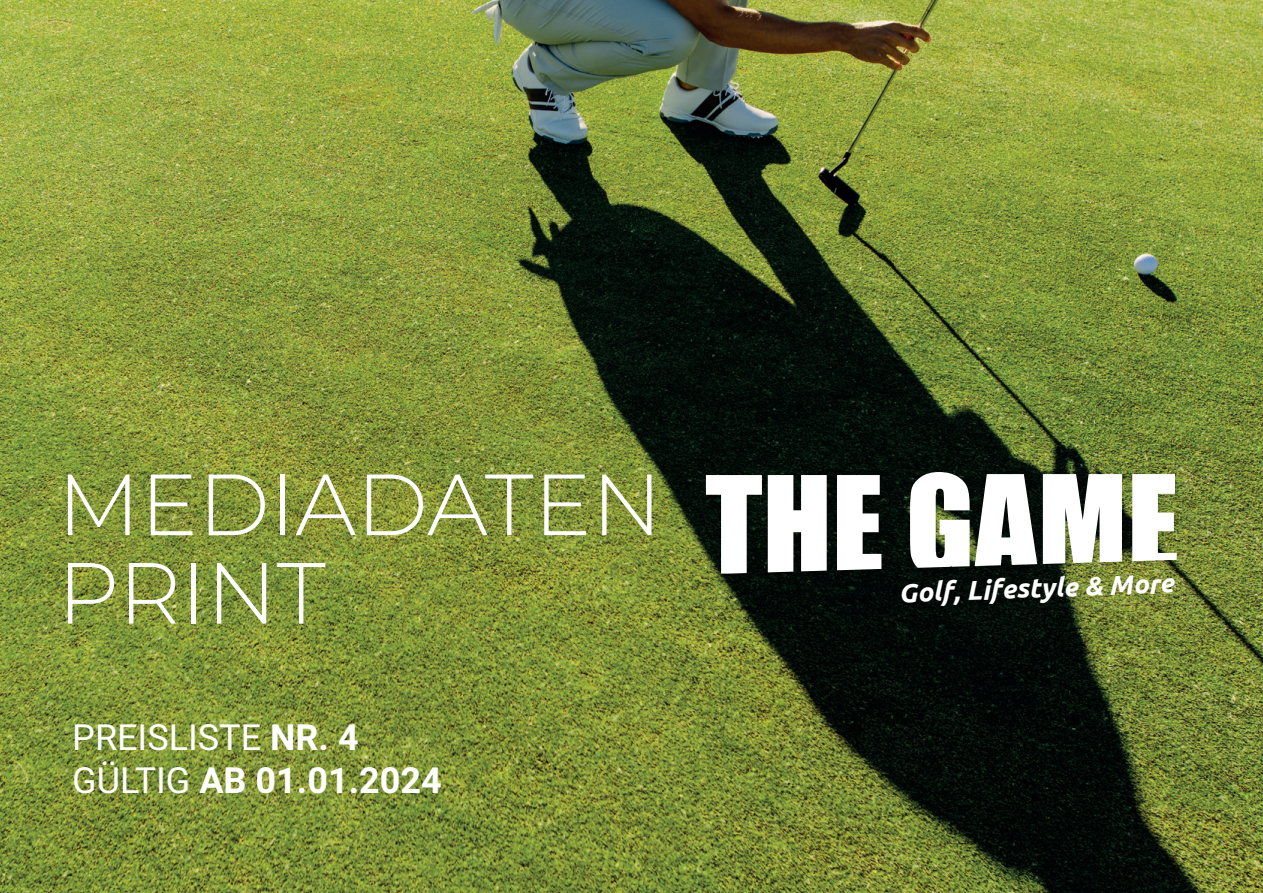
<style>
.page{position:relative;width:1263px;height:893px;background:#fff}
.page>*{position:absolute;margin:0;border:0;box-sizing:border-box;transform-origin:0 0}
.t1{font:100 86.55px/88.5px "Montserrat";color:#fff}
.t2{font:36px/43.2px "Roboto";color:#fff}
.t3{font:italic 700 27.15px "Ubuntu";color:#fff}
.s1{font-weight:700}
</style>
<div class="page">
<img style="left:0;top:0;width:1263px;height:893px">
<img style="left:705px;top:471px;width:476px;height:107px">
<svg style="left:706px;top:475px;width:56px;height:99px"></svg>
<svg style="left:768px;top:475px;width:59px;height:97px"></svg>
<svg style="left:837px;top:475px;width:44px;height:95px"></svg>
<svg style="left:910px;top:472px;width:127px;height:96px"></svg>
<svg style="left:1043px;top:474px;width:79px;height:90px"></svg>
<svg style="left:1132px;top:474px;width:45px;height:87px"></svg>
<h1 class="t1" style="left:57px;top:458px;width:606px">MEDIADATEN<br>PRINT</h1>
<p class="t2" style="left:72px;top:714px;width:371px">PREISLISTE <span class="s1">NR. 4<br></span>GÜLTIG <span class="s1">AB 01.01.2024</span></p>
<p class="t3" style="left:898px;top:576px;width:277px;rotate:-2deg">Golf, Lifestyle &amp; More</p>
</div>
